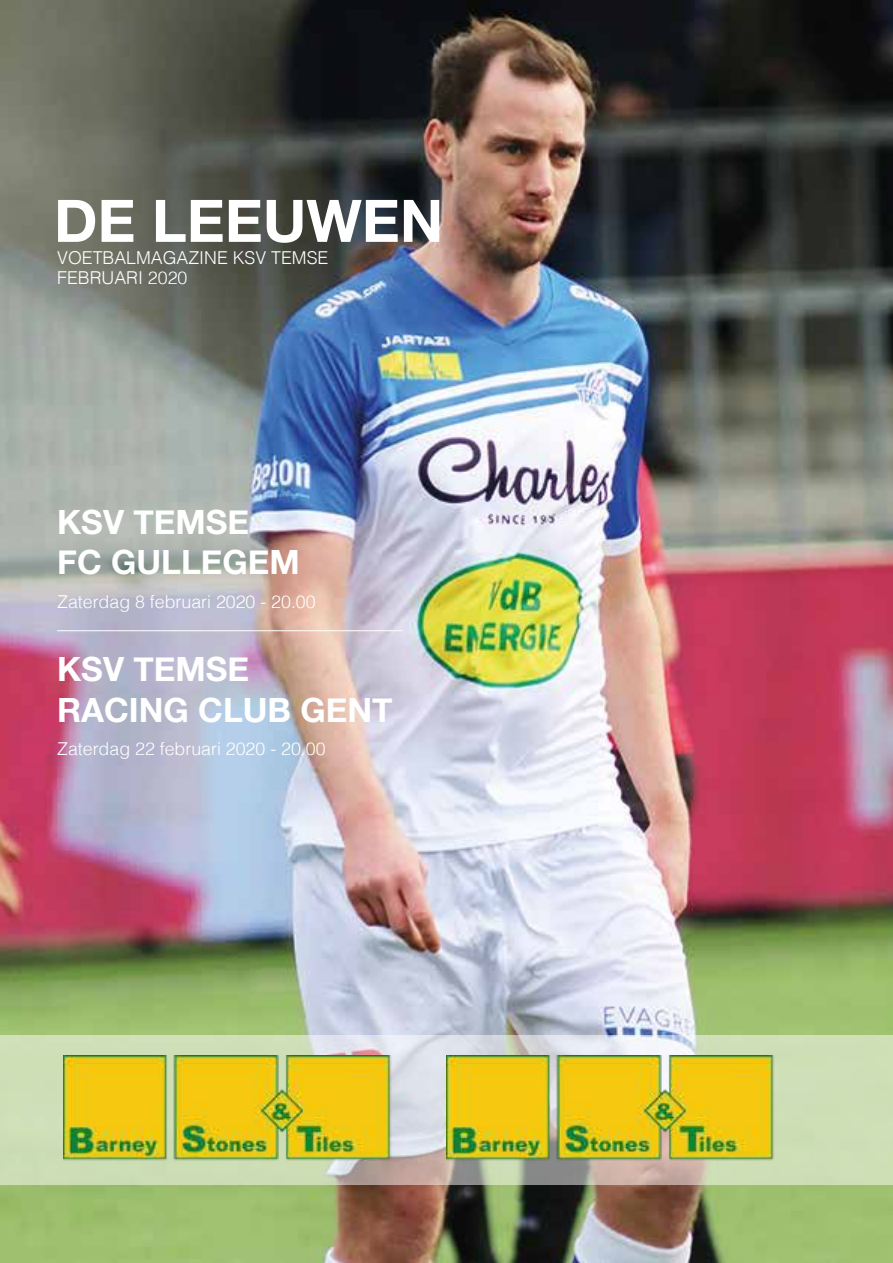
<style>
.page{position:relative;width:893px;height:1263px;background:#fff}
.page>*{position:absolute;margin:0;border:0;box-sizing:border-box;transform-origin:0 0}
.t1{font:700 58.65px "Helvetica Neue";color:#fff}
.t2{font:700 33.45px/40px "Helvetica Neue";color:#fff}
.t3{font:300 17.7px "Helvetica";color:#fff}
</style>
<div class="page">
<img style="left:0;top:0;width:893px;height:1263px">
<svg style="left:0;top:1035px;width:893px;height:150px;background:#ced7bd"></svg>
<img style="left:64px;top:1055px;width:342px;height:110px">
<img style="left:446px;top:1055px;width:343px;height:110px">
<hr style="left:57px;top:630px;width:345px;height:1px;background:#fff">
<h1 class="t1" style="left:54px;top:175px;width:391px">DE LEEUWEN</h1>
<p class="t3" style="left:57px;top:243px;width:273px">VOETBALMAGAZINE KSV TEMSE</p>
<p class="t3" style="left:57px;top:263px;width:132px">FEBRUARI 2020</p>
<h2 class="t2" style="left:57px;top:503px;width:244px">KSV TEMSE<br>FC GULLEGEM</h2>
<p class="t3" style="left:57px;top:586px;width:260px">Zaterdag 8 februari 2020 - 20.00</p>
<h2 class="t2" style="left:57px;top:650px;width:337px">KSV TEMSE<br>RACING CLUB GENT</h2>
<p class="t3" style="left:57px;top:734px;width:270px">Zaterdag 22 februari 2020 - 20.00</p>
</div>
